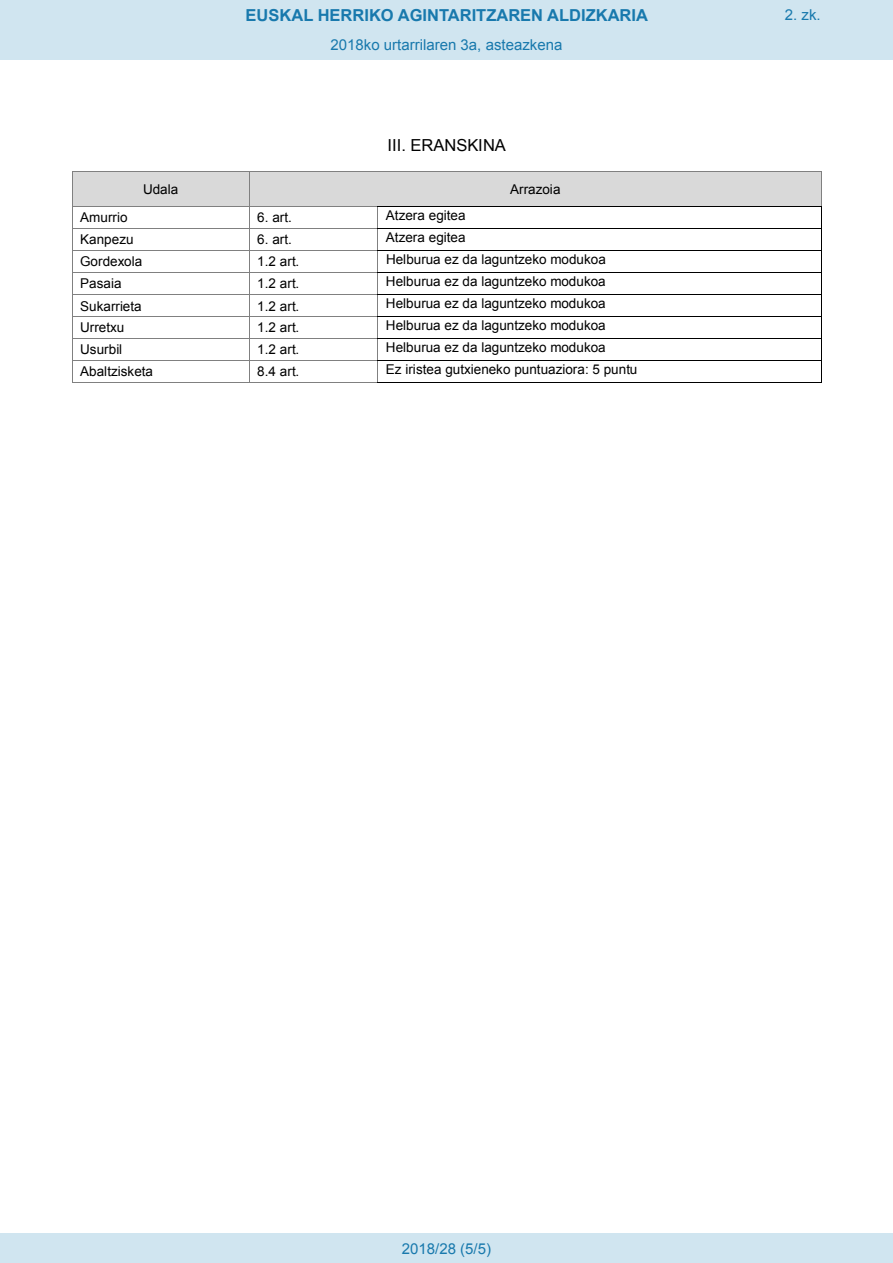
<style>
.page{position:relative;width:893px;height:1263px;background:#fff}
.page>*{position:absolute;margin:0;border:0;box-sizing:border-box;transform-origin:0 0}
.t1{font:700 16.5px "Arial";color:#1879ad}
.t2{font:16.5px "Arial";letter-spacing:-.005em;color:#000}
.Paginacion_Centro{font:15px "Arial";color:#1879ad}
.t3{font:13.5px "Arial";letter-spacing:.005em;color:#000}
</style>
<div class="page">
<div style="left:72px;top:172px;width:177px;height:34px;background:#d9d9d9"></div>
<div style="left:250px;top:172px;width:571px;height:34px;background:#d9d9d9"></div>
<hr style="left:72px;top:172px;width:177px;height:1px;background:#808080">
<hr style="left:250px;top:172px;width:571px;height:1px;background:#808080">
<hr style="left:72px;top:172px;width:1px;height:34px;background:#808080">
<hr style="left:249px;top:172px;width:1px;height:34px;background:#808080">
<hr style="left:821px;top:172px;width:1px;height:34px;background:#808080">
<hr style="left:72px;top:206px;width:177px;height:1px;background:#808080">
<hr style="left:250px;top:206px;width:127px;height:1px;background:#808080">
<hr style="left:378px;top:206px;width:443px;height:1px;background:#000">
<hr style="left:72px;top:228px;width:177px;height:1px;background:#808080">
<hr style="left:250px;top:228px;width:127px;height:1px;background:#808080">
<hr style="left:378px;top:228px;width:443px;height:1px;background:#000">
<hr style="left:72px;top:250px;width:177px;height:1px;background:#808080">
<hr style="left:250px;top:250px;width:127px;height:1px;background:#808080">
<hr style="left:378px;top:250px;width:443px;height:1px;background:#000">
<hr style="left:72px;top:272px;width:177px;height:1px;background:#808080">
<hr style="left:250px;top:272px;width:127px;height:1px;background:#808080">
<hr style="left:378px;top:272px;width:443px;height:1px;background:#000">
<hr style="left:72px;top:294px;width:177px;height:1px;background:#808080">
<hr style="left:250px;top:294px;width:127px;height:1px;background:#808080">
<hr style="left:378px;top:294px;width:443px;height:1px;background:#000">
<hr style="left:72px;top:316px;width:177px;height:1px;background:#808080">
<hr style="left:250px;top:316px;width:127px;height:1px;background:#808080">
<hr style="left:378px;top:316px;width:443px;height:1px;background:#000">
<hr style="left:72px;top:338px;width:177px;height:1px;background:#808080">
<hr style="left:250px;top:338px;width:127px;height:1px;background:#808080">
<hr style="left:378px;top:338px;width:443px;height:1px;background:#000">
<hr style="left:72px;top:360px;width:177px;height:1px;background:#808080">
<hr style="left:250px;top:360px;width:127px;height:1px;background:#808080">
<hr style="left:378px;top:360px;width:443px;height:1px;background:#000">
<svg style="left:72px;top:207px;width:1px;height:175px"></svg>
<hr style="left:72px;top:382px;width:177px;height:1px;background:#808080">
<svg style="left:249px;top:206px;width:1px;height:177px"></svg>
<hr style="left:250px;top:382px;width:127px;height:1px;background:#808080">
<svg style="left:377px;top:206px;width:1px;height:177px"></svg>
<hr style="left:378px;top:382px;width:443px;height:1px;background:#000">
<svg style="left:821px;top:206px;width:1px;height:177px"></svg>
<div style="left:0;top:0;width:893px;height:60px;background:#d0e5f0"></div>
<div style="left:0;top:1233px;width:893px;height:30px;background:#d0e5f0"></div>
<p class="t1" style="left:246px;top:4px;width:404px">EUSKAL HERRIKO AGINTARITZAREN ALDIZKARIA</p>
<p class="Paginacion_Centro" style="left:785px;top:5px;width:37px">2. zk.</p>
<p class="Paginacion_Centro" style="left:331px;top:35px;width:233px">2018ko urtarrilaren 3a, asteazkena</p>
<p class="t2" style="left:388px;top:135px;width:120px">III. ERANSKINA</p>
<p class="t3" style="left:143px;top:181px;width:37px">Udala</p>
<p class="t3" style="left:510px;top:181px;width:52px">Arrazoia</p>
<p class="t3" style="left:80px;top:209px;width:49px">Amurrio</p>
<p class="t3" style="left:257px;top:209px;width:36px">6. art.</p>
<p class="t3" style="left:386px;top:206px;width:81px">Atzera egitea</p>
<p class="t3" style="left:80px;top:231px;width:55px">Kanpezu</p>
<p class="t3" style="left:257px;top:231px;width:36px">6. art.</p>
<p class="t3" style="left:386px;top:228px;width:81px">Atzera egitea</p>
<p class="t3" style="left:80px;top:253px;width:64px">Gordexola</p>
<p class="t3" style="left:257px;top:253px;width:44px">1.2 art.</p>
<p class="t3" style="left:386px;top:250px;width:221px">Helburua ez da laguntzeko modukoa</p>
<p class="t3" style="left:80px;top:275px;width:43px">Pasaia</p>
<p class="t3" style="left:257px;top:275px;width:44px">1.2 art.</p>
<p class="t3" style="left:386px;top:272px;width:221px">Helburua ez da laguntzeko modukoa</p>
<p class="t3" style="left:80px;top:297px;width:63px">Sukarrieta</p>
<p class="t3" style="left:257px;top:297px;width:44px">1.2 art.</p>
<p class="t3" style="left:386px;top:294px;width:221px">Helburua ez da laguntzeko modukoa</p>
<p class="t3" style="left:80px;top:319px;width:46px">Urretxu</p>
<p class="t3" style="left:257px;top:319px;width:44px">1.2 art.</p>
<p class="t3" style="left:386px;top:316px;width:221px">Helburua ez da laguntzeko modukoa</p>
<p class="t3" style="left:80px;top:341px;width:44px">Usurbil</p>
<p class="t3" style="left:257px;top:341px;width:44px">1.2 art.</p>
<p class="t3" style="left:386px;top:338px;width:221px">Helburua ez da laguntzeko modukoa</p>
<p class="t3" style="left:80px;top:363px;width:74px">Abaltzisketa</p>
<p class="t3" style="left:257px;top:363px;width:44px">8.4 art.</p>
<p class="t3" style="left:386px;top:360px;width:253px">Ez iristea gutxieneko puntuaziora: 5 puntu</p>
<p class="Paginacion_Centro" style="left:402px;top:1238px;width:91px">2018/28 (5/5)</p>
</div>
